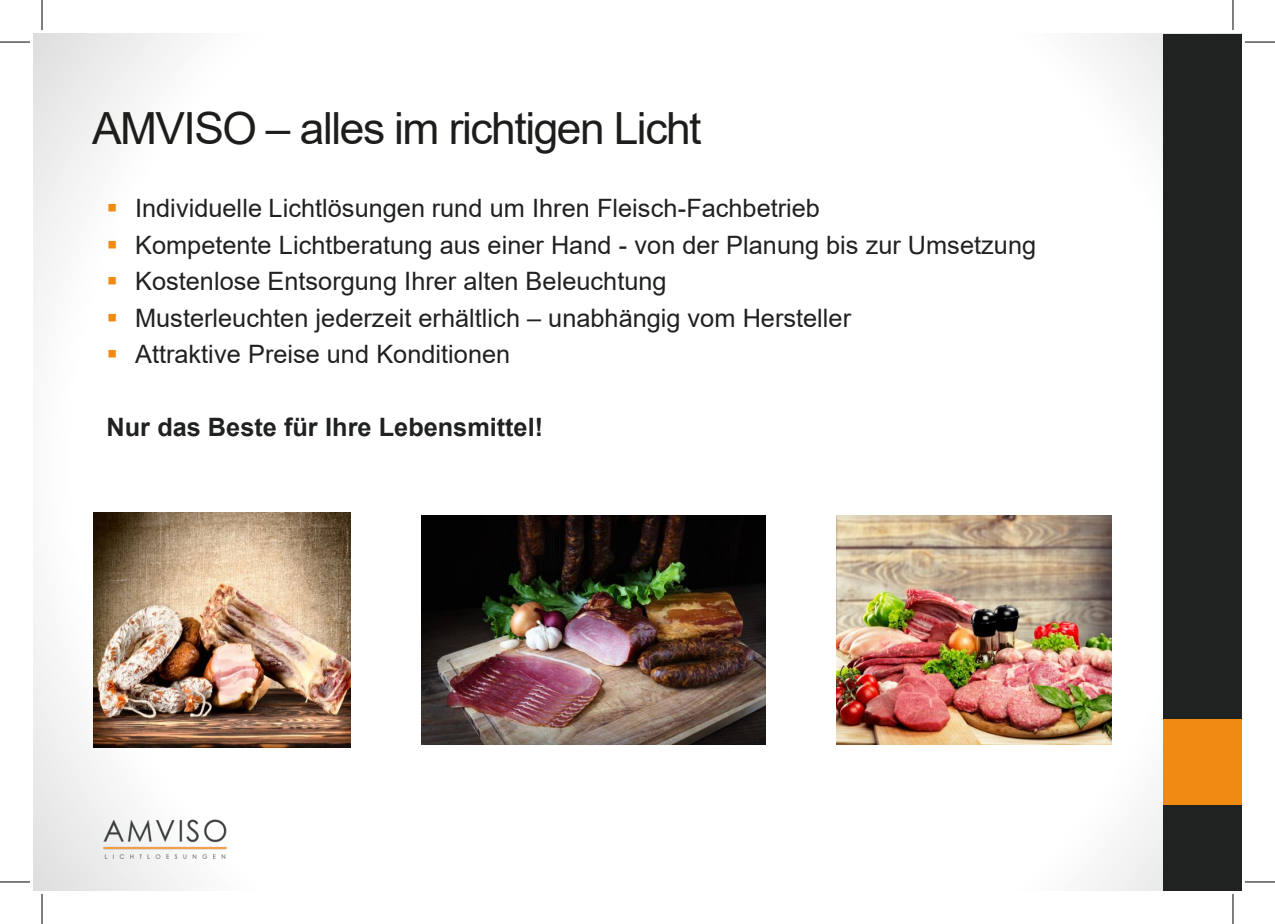
<style>
.page{position:relative;width:1275px;height:924px;background:#fff}
.page>*{position:absolute;margin:0;border:0;box-sizing:border-box;transform-origin:0 0}
.t1{font:44.4px "Arial";letter-spacing:-.035em;color:#1d1d1b}
.t2{font:25.4px "Arial";color:#202221}
.t3{font:700 25.4px "Arial";color:#202221}
.s1{color:#f18a13}
</style>
<div class="page">
<div style="left:1163px;top:33px;width:78px;height:857px;background:#202221"></div>
<div style="left:1163px;top:718px;width:78px;height:86px;background:#f18a13"></div>
<img style="left:104px;top:816px;width:123px;height:42px">
<img style="left:836px;top:515px;width:276px;height:229px">
<img style="left:94px;top:512px;width:257px;height:235px">
<img style="left:421px;top:515px;width:344px;height:229px">
<hr style="left:0;top:42px;width:30px;height:1px;background:#000">
<hr style="left:1245px;top:42px;width:30px;height:1px;background:#000">
<hr style="left:0;top:881px;width:30px;height:1px;background:#000">
<hr style="left:1245px;top:881px;width:30px;height:1px;background:#000">
<hr style="left:42px;top:0;width:1px;height:30px;background:#000">
<hr style="left:42px;top:893px;width:1px;height:30px;background:#000">
<hr style="left:1232px;top:0;width:1px;height:30px;background:#000">
<hr style="left:1232px;top:893px;width:1px;height:30px;background:#000">
<h1 class="t1" style="left:92px;top:98px;width:611px">AMVISO – alles im richtigen Licht</h1>
<p class="t2" style="left:107px;top:190px;width:715px"><span class="s1">▪</span> Individuelle Lichtlösungen rund um Ihren Fleisch-Fachbetrieb</p>
<p class="t2" style="left:107px;top:227px;width:931px"><span class="s1">▪</span> Kompetente Lichtberatung aus einer Hand - von der Planung bis zur Umsetzung</p>
<p class="t2" style="left:107px;top:264px;width:561px"><span class="s1">▪</span> Kostenlose Entsorgung Ihrer alten Beleuchtung</p>
<p class="t2" style="left:107px;top:300px;width:746px"><span class="s1">▪</span> Musterleuchten jederzeit erhältlich – unabhängig vom Hersteller</p>
<p class="t2" style="left:107px;top:337px;width:405px"><span class="s1">▪</span> Attraktive Preise und Konditionen</p>
<p class="t3" style="left:107px;top:409px;width:438px">Nur das Beste für Ihre Lebensmittel!</p>
</div>
